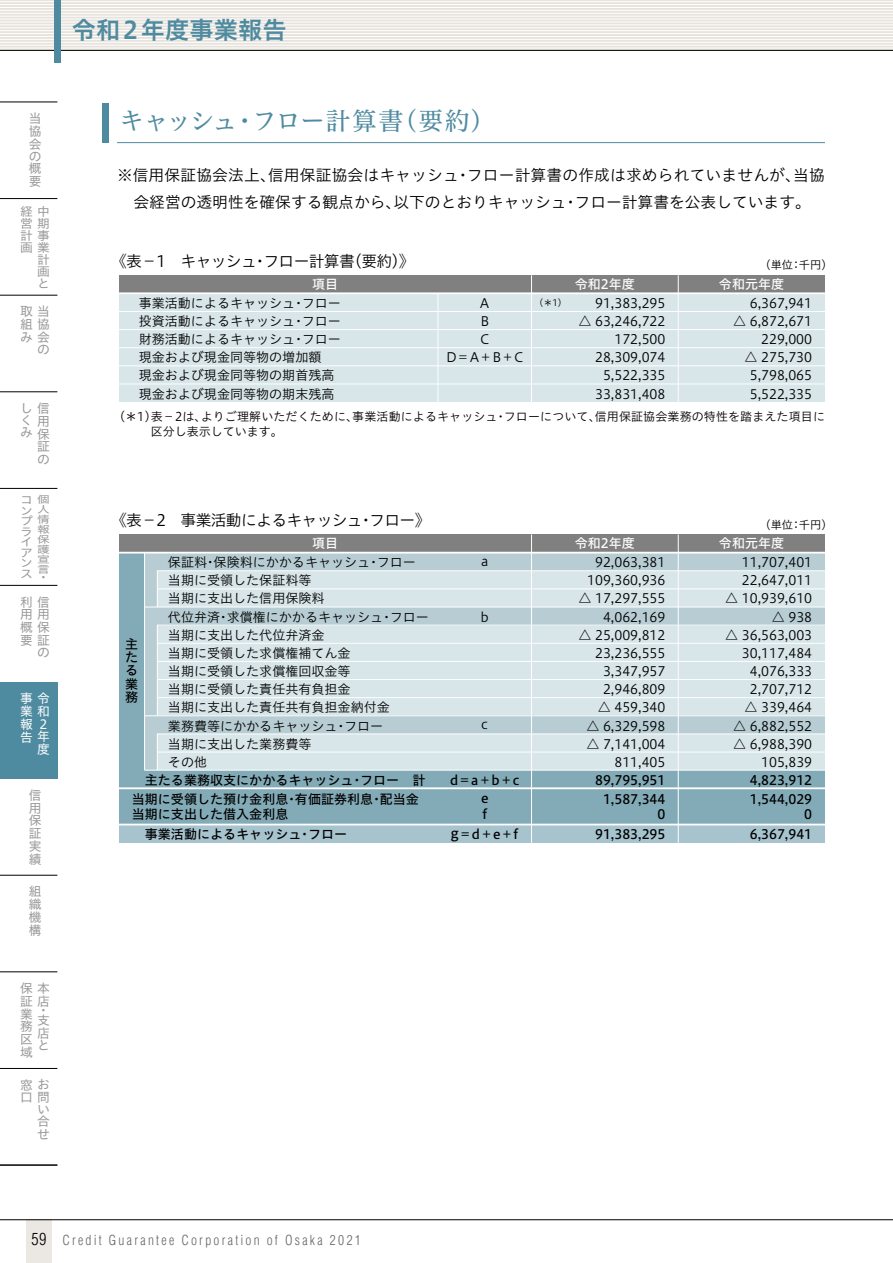
<style>
.page{position:relative;width:893px;height:1263px;background:#fff}
.page>*{position:absolute;margin:0;border:0;box-sizing:border-box;transform-origin:0 0}
.t1{font:24.75px "Hiragino UD Serif Std W4";letter-spacing:-.03em;color:#4f8ba0}
.t2{font:24.3px "Hiragino UD Sans Std W6";color:#4f8ba0}
.t3{font:15.75px/27px "Hiragino UD Sans Std W3";color:#000;text-align:center}
.t4{font:15.75px "Hiragino UD Sans Std W3";letter-spacing:-.04em;color:#000}
.t5{font:300 condensed 13.5px "Helvetica LT Std";letter-spacing:.165em;color:#666}
.t6{font:13.05px/18.1px "Hiragino UD Sans Std W3";color:#000;text-align:right}
.t7{font:13.05px/13px "Hiragino UD Sans Std W5";color:#000}
.t8{font:13.05px "Hiragino UD Sans Std W5";color:#fff}
.t9{font:12.75px/12.6px "Hiragino UD Sans Std W4";color:#999}
.t10{font:12.75px/12.8px "Hiragino UD Sans Std W4";color:#fff;text-align:right}
.t11{font:12.15px/12.1px "Hiragino UD Sans Std W4";color:#999;text-align:right;scale:1.05 1}
.t12{font:12px/14.2px "Hiragino UD Sans Std W3";letter-spacing:.01em;color:#000}
.t13{font:11.4px/10.5px "Hiragino UD Sans Std W4";color:#999;scale:1.12 1}
.t14{font:11.25px "Hiragino UD Sans Std W3";color:#000}
.t15{font:9.9px/9.9px "Hiragino UD Sans Std W4";color:#999;text-align:justify;scale:1.28 1}
.t16{font:9px "Hiragino UD Sans Std W3";color:#000}
.s1{font-family:"Koz Go Pro"}
.s2{font-size:16.5px;color:#000}
</style>
<div class="page">
<div style="left:119px;top:553px;width:26px;height:235px;background:#83abb7"></div>
<div style="left:145px;top:571px;width:12px;height:199px;background:#b7cdd3"></div>
<div style="left:119px;top:770px;width:706px;height:54px;background:#83abb7"></div>
<div style="left:26px;top:1220px;width:26px;height:43px;background:#ebe7e2"></div>
<hr style="left:0;top:1219px;width:893px;height:1px;background:#000">
<svg style="left:0;top:0;width:893px;height:50px;background:#e9e5df"></svg>
<hr style="left:0;top:48px;width:893px;height:1px;background:#fff">
<hr style="left:0;top:45px;width:893px;height:1px;background:#fff">
<hr style="left:0;top:42px;width:893px;height:1px;background:#fff">
<hr style="left:0;top:39px;width:893px;height:1px;background:#fff">
<hr style="left:0;top:36px;width:893px;height:1px;background:#fff">
<hr style="left:0;top:33px;width:893px;height:1px;background:#fff">
<hr style="left:0;top:30px;width:893px;height:1px;background:#fff">
<hr style="left:0;top:28px;width:893px;height:1px;background:#fff">
<hr style="left:0;top:25px;width:893px;height:1px;background:#fff">
<hr style="left:0;top:22px;width:893px;height:1px;background:#fff">
<hr style="left:0;top:19px;width:893px;height:1px;background:#fff">
<hr style="left:0;top:16px;width:893px;height:1px;background:#fff">
<hr style="left:0;top:13px;width:893px;height:1px;background:#fff">
<hr style="left:0;top:10px;width:893px;height:1px;background:#fff">
<hr style="left:0;top:7px;width:893px;height:1px;background:#fff">
<hr style="left:0;top:4px;width:893px;height:1px;background:#fff">
<hr style="left:0;top:1px;width:893px;height:1px;background:#fff">
<hr style="left:0;top:50px;width:893px;height:1px;background:#000">
<div style="left:55px;top:0;width:6px;height:62px;background:#4f8ba0"></div>
<div style="left:119px;top:824px;width:706px;height:19px;background:#a6c3ce"></div>
<div style="left:145px;top:716px;width:680px;height:18px;background:#b7cdd3"></div>
<div style="left:145px;top:607px;width:680px;height:18px;background:#b7cdd3"></div>
<div style="left:145px;top:553px;width:680px;height:18px;background:#b7cdd3"></div>
<div style="left:119px;top:275px;width:706px;height:18px;background:#808080"></div>
<div style="left:119px;top:293px;width:706px;height:109px;background:#d8e5e9"></div>
<hr style="left:119px;top:311px;width:706px;height:1px;background:#fff">
<hr style="left:119px;top:292px;width:706px;height:2px;background:#fff">
<hr style="left:119px;top:329px;width:706px;height:1px;background:#fff">
<hr style="left:119px;top:347px;width:706px;height:1px;background:#fff">
<hr style="left:119px;top:365px;width:706px;height:1px;background:#fff">
<hr style="left:119px;top:383px;width:706px;height:1px;background:#fff">
<hr style="left:531px;top:275px;width:1px;height:127px;background:#fff">
<hr style="left:438px;top:293px;width:1px;height:109px;background:#fff">
<hr style="left:678px;top:275px;width:1px;height:127px;background:#fff">
<div style="left:119px;top:534px;width:706px;height:19px;background:#808080"></div>
<svg style="left:156px;top:570px;width:669px;height:37px;background:#d9e6e9"></svg>
<hr style="left:119px;top:552px;width:706px;height:1px;background:#fff">
<hr style="left:157px;top:588px;width:668px;height:1px;background:#fff">
<hr style="left:145px;top:607px;width:681px;height:1px;background:#fff">
<div style="left:156px;top:624px;width:669px;height:93px;background:#d8e5e9"></div>
<hr style="left:157px;top:643px;width:668px;height:1px;background:#fff">
<hr style="left:157px;top:661px;width:668px;height:1px;background:#fff">
<hr style="left:157px;top:679px;width:668px;height:1px;background:#fff">
<hr style="left:157px;top:697px;width:668px;height:1px;background:#fff">
<hr style="left:145px;top:715px;width:680px;height:1px;background:#fff">
<svg style="left:156px;top:733px;width:669px;height:37px;background:#d9e5e9"></svg>
<hr style="left:157px;top:752px;width:668px;height:1px;background:#fff">
<hr style="left:145px;top:770px;width:680px;height:1px;background:#fff">
<hr style="left:119px;top:787px;width:706px;height:2px;background:#fff">
<hr style="left:119px;top:824px;width:706px;height:1px;background:#fff">
<hr style="left:531px;top:534px;width:1px;height:309px;background:#fff">
<hr style="left:678px;top:534px;width:1px;height:309px;background:#fff">
<hr style="left:144px;top:553px;width:1px;height:217px;background:#fff">
<div style="left:0;top:682px;width:57px;height:97px;background:#4f8ba0"></div>
<hr style="left:0;top:102px;width:57px;height:1px;background:#000">
<hr style="left:0;top:198px;width:57px;height:1px;background:#000">
<hr style="left:0;top:295px;width:57px;height:1px;background:#000">
<hr style="left:0;top:391px;width:57px;height:1px;background:#000">
<hr style="left:0;top:488px;width:57px;height:1px;background:#000">
<hr style="left:0;top:585px;width:57px;height:1px;background:#000">
<hr style="left:0;top:971px;width:57px;height:1px;background:#000">
<hr style="left:0;top:1068px;width:57px;height:1px;background:#000">
<hr style="left:0;top:875px;width:57px;height:1px;background:#000">
<hr style="left:0;top:1165px;width:57px;height:1px;background:#000">
<div style="left:102px;top:103px;width:6px;height:40px;background:#4f8ba0"></div>
<hr style="left:117px;top:142px;width:708px;height:1px;background:#4f8ba0">
<h2 class="t2" style="left:72px;top:11px;width:216px">令和２年度事業報告</h2>
<p class="t9" style="left:29px;top:111px;width:14px;text-align:justify">当協会の概要</p>
<h1 class="t1" style="left:120px;top:102px;width:378px">キャッシュ・フロー計算書（要約）</h1>
<p class="t3" style="left:117px;top:161px;width:709px">※信用保証協会法上、信用保証協会はキャッシュ・フロー計算書の作成は求められていませんが、当協会経営の透明性を確保する観点から、以下のとおりキャッシュ・フロー計算書を公表しています。</p>
<p class="t11" style="left:20px;top:204px;width:29px">経中営期計事画業計<br>画<br>と</p>
<p class="t9" style="left:20px;top:305px;width:31px;text-align:right">取当組協み会の</p>
<p class="t4" style="left:111px;top:249px;width:305px"><span class="s1">《</span>表－1　キャッシュ・フロー計算書（要約）<span class="s1">》</span></p>
<p class="t14" style="left:759px;top:257px;width:75px">（単位：千円）</p>
<p class="t8" style="left:312px;top:274px;width:28px">項目</p>
<p class="t8" style="left:575px;top:274px;width:62px">令和2年度</p>
<p class="t8" style="left:719px;top:274px;width:67px">令和元年度</p>
<p class="t6" style="left:139px;top:293px;width:204px;text-align:left">事業活動によるキャッシュ・フロー投資活動によるキャッシュ・フロー財務活動によるキャッシュ・フロー現金および現金同等物の増加額<br>現金および現金同等物の期首残高現金および現金同等物の期末残高</p>
<p class="t6" style="left:446px;top:293px;width:79px;text-align:center">A<br>B<br>C<br>D＝A＋B＋C</p>
<p class="t6" style="left:579px;top:293px;width:88px">91,383,295<br>△ 63,246,722<br>172,500<br>28,309,074<br>5,522,335<br>33,831,408</p>
<p class="t16" style="left:539px;top:296px;width:25px">(＊1)</p>
<p class="t6" style="left:733px;top:293px;width:80px">6,367,941<br>△ 6,872,671<br>229,000<br>△ 275,730<br>5,798,065<br>5,522,335</p>
<p class="t9" style="left:20px;top:401px;width:14px;line-height:12.1px">しくみ</p>
<p class="t9" style="left:37px;top:401px;width:14px;text-align:justify">信用保証の</p>
<p class="t15" style="left:37px;top:494px;width:11px">個人情報保護宣言</p>
<p class="t9" style="left:37px;top:570px;width:9px">・</p>
<p class="t12" style="left:151px;top:409px;width:676px;text-indent:-32px">(＊1)表－2は、よりご理解いただくために、事業活動によるキャッシュ・フローについて、信用保証協会業務の特性を踏まえた項目に区分し表示しています。</p>
<p class="t13" style="left:20px;top:494px;width:13px">コンプライアンス</p>
<p class="t9" style="left:20px;top:595px;width:31px;text-align:right">利信用用概保要証の</p>
<p class="t10" style="left:20px;top:691px;width:31px">事令業和報２告年度</p>
<p class="t9" style="left:29px;top:788px;width:14px;text-align:justify">信用保証実績</p>
<p class="t9" style="left:29px;top:884px;width:14px;text-align:justify">組織機構</p>
<p class="t4" style="left:111px;top:508px;width:321px"><span class="s1">《</span>表－2　事業活動によるキャッシュ・フロー<span class="s1">》</span></p>
<p class="t14" style="left:759px;top:516px;width:75px">（単位：千円）</p>
<p class="t8" style="left:312px;top:533px;width:28px">項目</p>
<p class="t8" style="left:575px;top:533px;width:62px">令和2年度</p>
<p class="t8" style="left:719px;top:533px;width:67px">令和元年度</p>
<p class="t6" style="left:168px;top:552px;width:263px;text-align:left">保証料・保険料にかかるキャッシュ・フロー当期に受領した保証料等<br>当期に支出した信用保険料<br>代位弁済・求償権にかかるキャッシュ・フロー当期に支出した代位弁済金<br>当期に受領した求償権補てん金<br>当期に受領した求償権回収金等<br>当期に受領した責任共有負担金<br>当期に支出した責任共有負担金納付金<br>業務費等にかかるキャッシュ・フロー<br>当期に支出した業務費等<br>その他</p>
<p class="t7" style="left:132px;top:772px;width:295px">　主たる業務収支にかかるキャッシュ・フロー　計</p>
<p class="t6" style="left:579px;top:552px;width:88px">92,063,381<br>109,360,936 △ 17,297,555<br>4,062,169<br>△ 25,009,812<br>23,236,555<br>3,347,957<br>2,946,809<br>△ 459,340<br>△ 6,329,598 △ 7,141,004<br>811,405</p>
<p class="t7" style="left:595px;top:769px;width:72px;line-height:19.4px;text-align:right">89,795,951<br>1,587,344</p>
<p class="t7" style="left:595px;top:803px;width:72px;line-height:20px;text-align:right">0<br>91,383,295</p>
<p class="t6" style="left:725px;top:552px;width:88px">11,707,401<br>22,647,011<br>△ 10,939,610 △ 938<br>△ 36,563,003<br>30,117,484<br>4,076,333<br>2,707,712<br>△ 339,464<br>△ 6,882,552 △ 6,988,390<br>105,839</p>
<p class="t7" style="left:750px;top:769px;width:64px;line-height:19.4px">4,823,912<br>1,544,029</p>
<p class="t7" style="left:804px;top:807px;width:9px">0</p>
<p class="t6" style="left:481px;top:551px;width:9px">a</p>
<p class="t6" style="left:478px;top:607px;width:15px">ｂ</p>
<p class="t7" style="left:125px;top:637px;width:14px;text-align:justify">主たる業務</p>
<p class="t6" style="left:478px;top:714px;width:15px">ｃ</p>
<p class="t7" style="left:450px;top:772px;width:71px">d＝a＋b＋c</p>
<p class="t7" style="left:132px;top:791px;width:289px;line-height:15px">当期に受領した預け金利息・有価証券利息・配当金当期に支出した借入金利息</p>
<p class="t7" style="left:481px;top:789px;width:9px;line-height:16.5px">e f</p>
<p class="t7" style="left:132px;top:827px;width:217px">　事業活動によるキャッシュ・フロー</p>
<p class="t7" style="left:451px;top:827px;width:69px">g＝d＋e＋f</p>
<p class="t7" style="left:750px;top:827px;width:64px">6,367,941</p>
<p class="t9" style="left:20px;top:981px;width:31px">保本証店業<br>務<br>区<br>域</p>
<p class="t9" style="left:37px;top:1005px;width:14px;line-height:9.6px">・支</p>
<p class="t9" style="left:37px;top:1026px;width:13px">店と</p>
<p class="t9" style="left:20px;top:1078px;width:30px">窓お口</p>
<p class="t9" style="left:37px;top:1090px;width:14px;text-align:justify">問い合せ</p>
<p class="t5" style="left:32px;top:1231px;width:331px"><span class="s2">59</span> Credit Guarantee Corporation of Osaka 2021</p>
</div>
